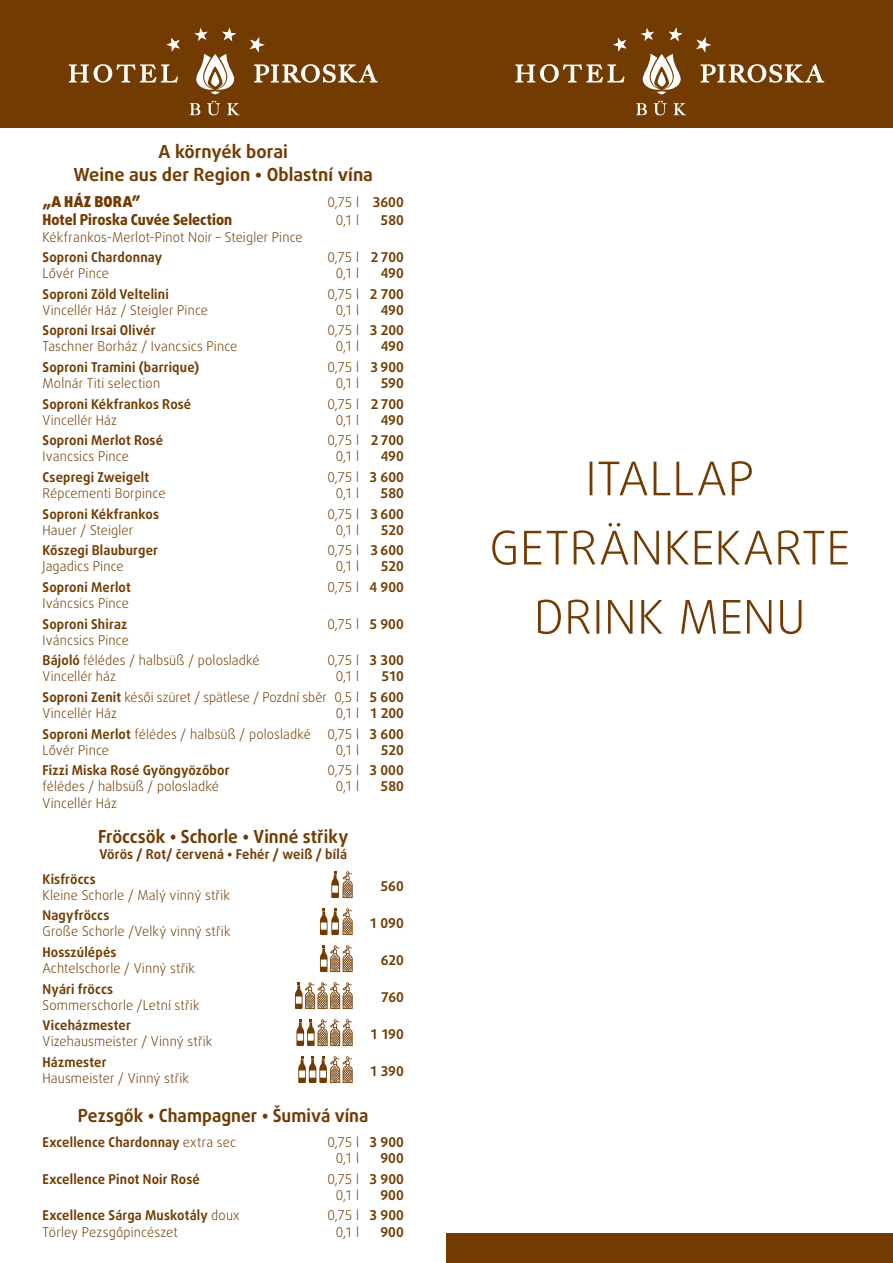
<style>
.page{position:relative;width:893px;height:1263px;background:#fff}
.page>*{position:absolute;margin:0;border:0;box-sizing:border-box;transform-origin:0 0}
.t1{font:700 18px "Daxline Pro";color:#713b02;scale:.96 1}
.t2{font:700 18px/22.5px "Daxline Pro";color:#713b02;text-align:center}
.t3{font:800 15px "Daxline Pro";color:#713b02;scale:.94 1}
.t4{font:900 15px "Daxline Pro";letter-spacing:.02em;color:#713b02;scale:.96 1}
.t5{font:300 13.5px/20.4px "Daxline Pro";letter-spacing:.01em;color:#713b02;scale:.96 1}
.t6{font:700 13.5px "Daxline Pro";letter-spacing:.015em;color:#713b02;scale:.96 1}
.s1{font-weight:700}
.s2{font-weight:300}
</style>
<div class="page">
<div style="left:0;top:0;width:446px;height:128px;background:#713b02"></div>
<svg style="left:167px;top:38px;width:13px;height:13px"></svg>
<svg style="left:194px;top:28px;width:14px;height:13px"></svg>
<svg style="left:222px;top:28px;width:14px;height:13px"></svg>
<svg style="left:250px;top:37px;width:15px;height:16px"></svg>
<svg style="left:69px;top:64px;width:109px;height:19px"></svg>
<svg style="left:254px;top:64px;width:124px;height:19px"></svg>
<svg style="left:196px;top:53px;width:39px;height:41px"></svg>
<svg style="left:190px;top:103px;width:10px;height:12px"></svg>
<svg style="left:207px;top:101px;width:13px;height:14px"></svg>
<svg style="left:227px;top:103px;width:13px;height:12px"></svg>
<svg style="left:331px;top:871px;width:22px;height:27px"></svg>
<svg style="left:320px;top:908px;width:33px;height:27px"></svg>
<svg style="left:320px;top:945px;width:33px;height:27px"></svg>
<svg style="left:295px;top:982px;width:58px;height:27px"></svg>
<svg style="left:296px;top:1019px;width:57px;height:27px"></svg>
<svg style="left:298px;top:1056px;width:55px;height:27px"></svg>
<div style="left:446px;top:0;width:447px;height:128px;background:#713b02"></div>
<div style="left:446px;top:1234px;width:447px;height:29px;background:#713b02"></div>
<svg style="left:613px;top:38px;width:13px;height:13px"></svg>
<svg style="left:641px;top:28px;width:13px;height:13px"></svg>
<svg style="left:669px;top:28px;width:13px;height:13px"></svg>
<svg style="left:696px;top:37px;width:15px;height:16px"></svg>
<svg style="left:515px;top:64px;width:109px;height:19px"></svg>
<svg style="left:700px;top:64px;width:124px;height:19px"></svg>
<svg style="left:642px;top:53px;width:39px;height:41px"></svg>
<svg style="left:636px;top:103px;width:11px;height:12px"></svg>
<svg style="left:654px;top:101px;width:13px;height:14px"></svg>
<svg style="left:674px;top:103px;width:12px;height:12px"></svg>
<svg style="left:538px;top:599px;width:263px;height:35px"></svg>
<svg style="left:492px;top:523px;width:356px;height:42px"></svg>
<svg style="left:590px;top:461px;width:162px;height:34px"></svg>
<h1 class="t2" style="left:73px;top:141px;width:301px">A környék borai<br>Weine aus der Region • Oblastní vína</h1>
<p class="t4" style="left:43px;top:192px;width:104px">„A HÁZ BORA”</p>
<p class="t5" style="left:327px;top:192px;width:81px">0,75 l <span class="s1">3600</span></p>
<p class="t3" style="left:43px;top:210px;width:203px">Hotel Piroska Cuvée Selection</p>
<p class="t5" style="left:336px;top:210px;width:26px">0,1 l</p>
<p class="t6" style="left:381px;top:211px;width:26px">580</p>
<p class="t5" style="left:43px;top:227px;width:272px">Kékfrankos-Merlot-Pinot Noir – Steigler Pince</p>
<p class="t6" style="left:43px;top:248px;width:126px">Soproni Chardonnay</p>
<p class="t5" style="left:327px;top:247px;width:81px">0,75 l <span class="s1">2 700</span></p>
<p class="t5" style="left:43px;top:263px;width:71px">Lővér Pince</p>
<p class="t5" style="left:336px;top:263px;width:26px">0,1 l</p>
<p class="t6" style="left:381px;top:264px;width:26px">490</p>
<p class="t6" style="left:43px;top:285px;width:133px">Soproni Zöld Veltelini</p>
<p class="t5" style="left:327px;top:284px;width:81px">0,75 l <span class="s1">2 700</span></p>
<p class="t5" style="left:43px;top:300px;width:174px">Vincellér Ház / Steigler Pince</p>
<p class="t5" style="left:336px;top:300px;width:26px">0,1 l</p>
<p class="t6" style="left:381px;top:301px;width:26px">490</p>
<p class="t6" style="left:43px;top:321px;width:119px">Soproni Irsai Olivér</p>
<p class="t5" style="left:327px;top:320px;width:81px">0,75 l <span class="s1">3 200</span></p>
<p class="t5" style="left:43px;top:337px;width:204px">Taschner Borház / Ivancsics Pince</p>
<p class="t5" style="left:336px;top:337px;width:26px">0,1 l</p>
<p class="t6" style="left:381px;top:338px;width:26px">490</p>
<p class="t6" style="left:43px;top:358px;width:165px">Soproni Tramini (barrique)</p>
<p class="t5" style="left:327px;top:357px;width:81px">0,75 l <span class="s1">3 900</span></p>
<p class="t5" style="left:43px;top:373px;width:124px">Molnár Titi selection</p>
<p class="t5" style="left:336px;top:373px;width:26px">0,1 l</p>
<p class="t6" style="left:381px;top:374px;width:26px">590</p>
<p class="t6" style="left:43px;top:395px;width:156px">Soproni Kékfrankos Rosé</p>
<p class="t5" style="left:327px;top:394px;width:81px">0,75 l <span class="s1">2 700</span></p>
<p class="t5" style="left:43px;top:410px;width:79px">Vincellér Ház</p>
<p class="t5" style="left:336px;top:410px;width:26px">0,1 l</p>
<p class="t6" style="left:381px;top:411px;width:26px">490</p>
<p class="t6" style="left:43px;top:431px;width:127px">Soproni Merlot Rosé</p>
<p class="t5" style="left:327px;top:430px;width:81px">0,75 l <span class="s1">2 700</span></p>
<p class="t5" style="left:43px;top:446px;width:92px">Ivancsics Pince</p>
<p class="t5" style="left:336px;top:446px;width:26px">0,1 l</p>
<p class="t6" style="left:381px;top:448px;width:26px">490</p>
<p class="t6" style="left:43px;top:468px;width:113px">Csepregi Zweigelt</p>
<p class="t5" style="left:327px;top:467px;width:81px">0,75 l <span class="s1">3 600</span></p>
<p class="t5" style="left:43px;top:483px;width:130px">Répcementi Borpince</p>
<p class="t5" style="left:336px;top:483px;width:26px">0,1 l</p>
<p class="t6" style="left:381px;top:484px;width:26px">580</p>
<p class="t6" style="left:43px;top:505px;width:123px">Soproni Kékfrankos</p>
<p class="t5" style="left:327px;top:504px;width:81px">0,75 l <span class="s1">3 600</span></p>
<p class="t5" style="left:43px;top:520px;width:96px">Hauer / Steigler</p>
<p class="t5" style="left:336px;top:520px;width:26px">0,1 l</p>
<p class="t6" style="left:381px;top:521px;width:26px">520</p>
<p class="t6" style="left:43px;top:541px;width:122px">Kőszegi Blauburger</p>
<p class="t5" style="left:327px;top:540px;width:81px">0,75 l <span class="s1">3 600</span></p>
<p class="t5" style="left:43px;top:556px;width:86px">Jagadics Pince</p>
<p class="t5" style="left:336px;top:556px;width:26px">0,1 l</p>
<p class="t6" style="left:381px;top:558px;width:26px">520</p>
<p class="t6" style="left:43px;top:578px;width:94px">Soproni Merlot</p>
<p class="t5" style="left:327px;top:577px;width:81px">0,75 l <span class="s1">4 900</span></p>
<p class="t5" style="left:43px;top:593px;width:92px">Iváncsics Pince</p>
<p class="t6" style="left:43px;top:615px;width:90px">Soproni Shiraz</p>
<p class="t5" style="left:327px;top:614px;width:81px">0,75 l <span class="s1">5 900</span></p>
<p class="t5" style="left:43px;top:630px;width:228px">Iváncsics Pince<br><span class="s1">Bájoló</span> félédes / halbsüß / polosladké</p>
<p class="t5" style="left:327px;top:650px;width:81px">0,75 l <span class="s1">3 300</span></p>
<p class="t5" style="left:43px;top:666px;width:78px">Vincellér ház</p>
<p class="t5" style="left:336px;top:666px;width:26px">0,1 l</p>
<p class="t5" style="left:43px;top:666px;width:378px;text-align:right"><span class="s1">510<br>Soproni Zenit</span> késői szüret / spätlese / Pozdní sběr 0,5 l <span class="s1">5 600</span></p>
<p class="t5" style="left:43px;top:703px;width:79px">Vincellér Ház</p>
<p class="t5" style="left:43px;top:703px;width:378px;text-align:right">0,1 l <span class="s1">1 200<br>Soproni Merlot</span> félédes / halbsüß / polosladké 0,75 l <span class="s1">3 600</span></p>
<p class="t5" style="left:43px;top:740px;width:71px">Lővér Pince</p>
<p class="t5" style="left:336px;top:740px;width:26px">0,1 l</p>
<p class="t6" style="left:381px;top:741px;width:26px">520</p>
<p class="t6" style="left:43px;top:761px;width:196px">Fizzi Miska Rosé Gyöngyözőbor</p>
<p class="t5" style="left:327px;top:760px;width:81px">0,75 l <span class="s1">3 000</span></p>
<p class="t5" style="left:43px;top:776px;width:185px">félédes / halbsüß / polosladké</p>
<p class="t5" style="left:336px;top:776px;width:26px">0,1 l</p>
<p class="t6" style="left:381px;top:777px;width:26px">580</p>
<p class="t5" style="left:43px;top:793px;width:79px">Vincellér Ház</p>
<h1 class="t1" style="left:98px;top:824px;width:262px">Fröccsök • Schorle • Vinné střiky</h1>
<p class="t6" style="left:99px;top:845px;width:259px">Vörös / Rot/ červená • Fehér / weiß / bílá</p>
<p class="t6" style="left:43px;top:870px;width:57px">Kisfröccs</p>
<p class="t5" style="left:43px;top:885px;width:197px">Kleine Schorle / Malý vinný střik</p>
<p class="t6" style="left:43px;top:906px;width:71px">Nagyfröccs</p>
<p class="t5" style="left:43px;top:921px;width:197px">Große Schorle /Velký vinný střik</p>
<p class="t6" style="left:43px;top:943px;width:79px">Hosszúlépés</p>
<p class="t5" style="left:43px;top:958px;width:161px">Achtelschorle / Vinný střik</p>
<p class="t6" style="left:43px;top:980px;width:75px">Nyári fröccs</p>
<p class="t5" style="left:43px;top:995px;width:165px">Sommerschorle /Letní střik</p>
<p class="t6" style="left:43px;top:1016px;width:94px">Viceházmester</p>
<p class="t5" style="left:43px;top:1031px;width:178px">Vizehausmeister / Vinný střik</p>
<p class="t6" style="left:43px;top:1053px;width:68px">Házmester</p>
<p class="t5" style="left:43px;top:1068px;width:154px">Hausmeister / Vinný střik</p>
<h1 class="t1" style="left:78px;top:1104px;width:304px">Pezsgők • Champagner • Šumivá vína</h1>
<p class="t6" style="left:43px;top:1133px;width:203px">Excellence Chardonnay <span class="s2">extra sec</span></p>
<p class="t5" style="left:336px;top:1134px;width:72px;line-height:16.2px;text-indent:-9px">0,75 l <span class="s1">3 900<br></span>0,1 l</p>
<p class="t6" style="left:380px;top:877px;width:26px">560</p>
<p class="t6" style="left:369px;top:914px;width:37px">1 090</p>
<p class="t6" style="left:381px;top:951px;width:25px">620</p>
<p class="t6" style="left:381px;top:988px;width:25px">760</p>
<p class="t6" style="left:370px;top:1025px;width:37px">1 190</p>
<p class="t6" style="left:370px;top:1062px;width:37px">1 390</p>
<p class="t6" style="left:380px;top:1149px;width:26px">900</p>
<p class="t6" style="left:43px;top:1170px;width:165px">Excellence Pinot Noir Rosé</p>
<p class="t5" style="left:336px;top:1171px;width:72px;line-height:16.2px;text-indent:-9px">0,75 l <span class="s1">3 900<br></span>0,1 l</p>
<p class="t6" style="left:380px;top:1186px;width:26px">900</p>
<p class="t6" style="left:43px;top:1206px;width:207px">Excellence Sárga Muskotály <span class="s2">doux</span></p>
<p class="t5" style="left:327px;top:1205px;width:81px">0,75 l <span class="s1">3 900</span></p>
<p class="t5" style="left:43px;top:1222px;width:142px">Törley Pezsgőpincészet</p>
<p class="t5" style="left:336px;top:1222px;width:26px">0,1 l</p>
<p class="t6" style="left:380px;top:1223px;width:26px">900</p>
</div>
